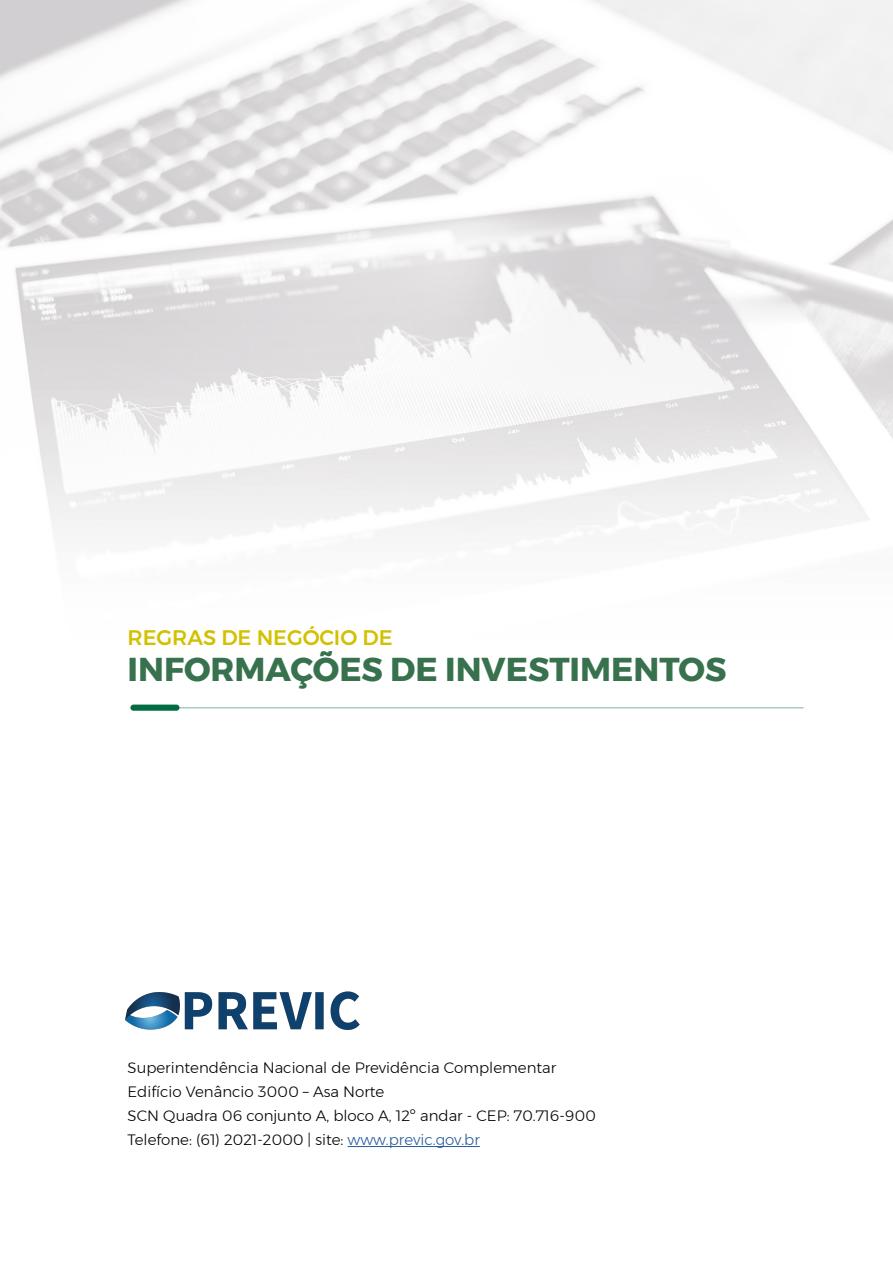
<style>
.page{position:relative;width:893px;height:1263px;background:#fff}
.page>*{position:absolute;margin:0;border:0;box-sizing:border-box;transform-origin:0 0}
.t1{font:700 33px "Montserrat";color:#37714d}
.t2{font:500 21px "Montserrat";color:#d3c000}
.t3{font:300 15px/24px "Montserrat";color:#000}
.s1{color:#275b9b}
</style>
<div class="page">
<img style="left:0;top:0;width:893px;height:1147px">
<hr style="left:348px;top:1146px;width:132px;height:1px;background:#275b9b">
<img style="left:126px;top:983px;width:234px;height:47px">
<h2 class="t2" style="left:128px;top:621px;width:267px">REGRAS DE NEGÓCIO DE</h2>
<h1 class="t1" style="left:128px;top:643px;width:600px">INFORMAÇÕES DE INVESTIMENTOS</h1>
<p class="t3" style="left:128px;top:1056px;width:470px">Superintendência Nacional de Previdência Complementar Edifício Venâncio 3000 – Asa Norte<br>SCN Quadra 06 conjunto A, bloco A, 12º andar - CEP: 70.716-900<br>Telefone: (61) 2021-2000 | site: <span class="s1">www.previc.gov.br</span></p>
</div>
